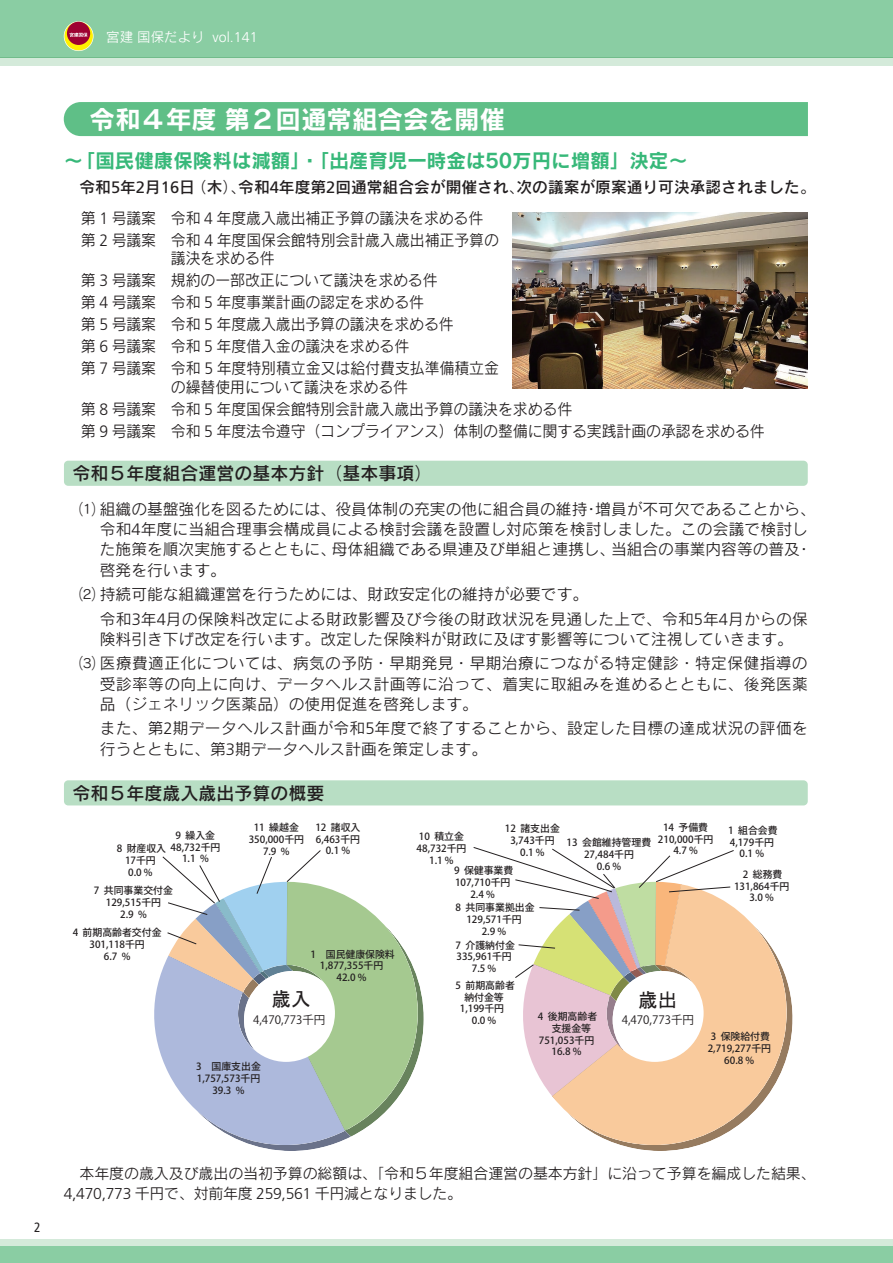
<style>
.page{position:relative;width:893px;height:1263px;background:#fff}
.page>*{position:absolute;margin:0;border:0;box-sizing:border-box;transform-origin:0 0}
.大見出し{font:25.5px "Rodin Pro B";color:#fff}
.t1{font:19.8px "MS P Gothic";color:#231f20}
.小見出し_1{font:19.5px "Rodin Pro B";color:#37b879}
.本文{font:18px "Rodin Pro DB";color:#231f20}
.本文_10_5pt{font:15.75px/20.2px "Rodin Pro M";color:#231f20}
.本文_10_5pt-2{font:15.75px/18.8px "Rodin Pro M";color:#231f20;scale:.95 1}
.本文_10_5pt-3{font:15.75px/20.2px "Rodin Pro M";letter-spacing:.02em;color:#231f20}
.本文_10_5pt-4{font:15.75px "Rodin Pro DB";color:#231f20}
.本文_10_5pt-5{font:15px/19.5px "Rodin Pro M";letter-spacing:-.01em;color:#231f20}
.t2{font:13.5px "Rodin Pro M";color:#fff}
.t3{font:condensed 13.5px "Frutiger LT Std";color:#231f20}
.t4{font:11.55px "Koz Go Pr 6 N";color:#231f20}
.t5{font:500 9.9px/11.9px "Koz Go Pr 6 N";color:#231f20;text-align:center}
.s1{font-family:"Frutiger LT Std";font-weight:300;font-size:14.1px}
.s2{font-family:"Frutiger LT Std";font-size:16.5px}
.s3{font-family:"Rodin Pro M"}
.s4{font-family:"Frutiger LT Std";font-weight:300;font-size:16.5px}
.s5{font-family:"Frutiger LT Std";font-weight:300;font-size:15.75px}
</style>
<div class="page">
<div style="left:0;top:1246px;width:893px;height:17px;background:#8acda3"></div>
<div style="left:0;top:0;width:893px;height:57px;background:#8acda3"></div>
<div style="left:0;top:57px;width:893px;height:9px;background:#d4eada"></div>
<div style="left:0;top:1239px;width:893px;height:7px;background:#d4eada"></div>
<svg style="left:64px;top:21px;width:30px;height:30px"></svg>
<div style="left:64px;top:102px;width:744px;height:34px;background:#5fbf87"></div>
<div style="left:64px;top:461px;width:744px;height:25px;background:#b8dec4;border-radius:4px"></div>
<div style="left:64px;top:780px;width:744px;height:25px;background:#b8dec4;border-radius:4px"></div>
<svg style="left:621px;top:1145px;width:78px;height:6px"></svg>
<svg style="left:557px;top:907px;width:236px;height:238px;fill:#f9ca9c"></svg>
<svg style="left:154px;top:850px;width:270px;height:301px"></svg>
<svg style="left:473px;top:847px;width:261px;height:255px"></svg>
<img style="left:513px;top:213px;width:295px;height:176px">
<h3 class="t2" style="left:106px;top:28px;width:153px">宮建国保だより <span class="s1">vol.141</span></h3>
<p class="大見出し" style="left:90px;top:102px;width:417px">令和４年度第２回通常組合会を開催</p>
<p class="小見出し_1" style="left:64px;top:148px;width:626px">〜「国民健康保険料は減額」・「出産育児一時金は50万円に増額」決定〜</p>
<p class="本文_10_5pt-4" style="left:80px;top:177px;width:738px">令和<span class="s2">5</span>年<span class="s2">2</span>月<span class="s2">16</span>日<span class="s3">（</span>木<span class="s3">）、</span>令和<span class="s2">4</span>年度第<span class="s2">2</span>回通常組合会が開催され<span class="s3">、</span>次の議案が原案通り可決承認されました<span class="s3">。</span></p>
<p class="本文_10_5pt-2" style="left:81px;top:208px;width:425px">第 <span class="s4">1</span> 号議案　令和 <span class="s4">4</span> 年度歳入歳出補正予算の議決を求める件</p>
<p class="本文_10_5pt-2" style="left:171px;top:230px;width:347px;text-indent:-90px">第 <span class="s4">2</span> 号議案　令和 <span class="s4">4</span> 年度国保会館特別会計歳入歳出補正予算の議決を求める件</p>
<p class="本文_10_5pt-2" style="left:81px;top:270px;width:377px">第 <span class="s4">3</span> 号議案　規約の一部改正について議決を求める件</p>
<p class="本文_10_5pt-2" style="left:81px;top:292px;width:363px">第 <span class="s4">4</span> 号議案　令和 <span class="s4">5</span> 年度事業計画の認定を求める件</p>
<p class="本文_10_5pt-2" style="left:81px;top:314px;width:394px">第 <span class="s4">5</span> 号議案　令和 <span class="s4">5</span> 年度歳入歳出予算の議決を求める件</p>
<p class="本文_10_5pt-2" style="left:81px;top:336px;width:347px">第 <span class="s4">6</span> 号議案　令和 <span class="s4">5</span> 年度借入金の議決を求める件</p>
<p class="本文_10_5pt-2" style="left:81px;top:358px;width:442px;text-align:center">第 <span class="s4">7</span> 号議案　令和 <span class="s4">5</span> 年度特別積立金又は給付費支払準備積立金の繰替使用について議決を求める件</p>
<p class="本文_10_5pt-2" style="left:81px;top:399px;width:519px">第 <span class="s4">8</span> 号議案　令和 <span class="s4">5</span> 年度国保会館特別会計歳入歳出予算の議決を求める件</p>
<p class="本文_10_5pt-2" style="left:81px;top:421px;width:722px">第 <span class="s4">9</span> 号議案　令和 <span class="s4">5</span> 年度法令遵守（コンプライアンス）体制の整備に関する実践計画の承認を求める件</p>
<p class="本文" style="left:72px;top:461px;width:361px">令和５年度組合運営の基本方針<span class="s3">（</span>基本事項<span class="s3">）</span></p>
<p class="本文_10_5pt" style="left:100px;top:498px;width:717px;text-indent:-20px">⑴ 組織の基盤強化を図るためには、役員体制の充実の他に組合員の維持・増員が不可欠であることから、令和<span class="s4">4</span>年度に当組合理事会構成員による検討会議を設置し対応策を検討しました。この会議で検討した施策を順次実施するとともに、母体組織である県連及び単組と連携し、当組合の事業内容等の普及・啓発を行います。</p>
<p class="本文_10_5pt" style="left:80px;top:583px;width:510px">⑵ 持続可能な組織運営を行うためには、財政安定化の維持が必要です。</p>
<p class="本文_10_5pt" style="left:100px;top:608px;width:710px">令和<span class="s4">3</span>年<span class="s4">4</span>月の保険料改定による財政影響及び今後の財政状況を見通した上で、令和<span class="s4">5</span>年<span class="s4">4</span>月からの保険料引き下げ改定を行います。改定した保険料が財政に及ぼす影響等について注視していきます。</p>
<p class="本文_10_5pt" style="left:100px;top:653px;width:710px;text-align:justify;text-indent:-20px">⑶ 医療費適正化については、病気の予防・早期発見・早期治療につながる特定健診・特定保健指導の受診率等の向上に向け、データヘルス計画等に沿って、着実に取組みを進めるとともに、後発医薬品（ジェネリック医薬品）の使用促進を啓発します。</p>
<p class="本文_10_5pt-3" style="left:100px;top:718px;width:709px">また、第<span class="s4">2</span>期データヘルス計画が令和<span class="s4">5</span>年度で終了することから、設定した目標の達成状況の評価を行うとともに、第<span class="s4">3</span>期データヘルス計画を策定します。</p>
<p class="本文" style="left:72px;top:781px;width:253px">令和５年度歳入歳出予算の概要</p>
<p class="t5" style="left:171px;top:829px;width:51px">9 繰入金<br>48,732千円<br>1.1 %</p>
<p class="t5" style="left:249px;top:821px;width:57px">11 繰越金<br>350,000千円<br>7.9 %</p>
<p class="t5" style="left:315px;top:821px;width:47px">12 諸収入<br>6,463千円<br>0.1 %</p>
<p class="t5" style="left:117px;top:842px;width:51px">8 財産収入<br>17千円<br>0.0 %</p>
<p class="t5" style="left:94px;top:885px;width:80px">7 共同事業交付金<br>129,515千円<br>2.9 %</p>
<p class="t5" style="left:73px;top:926px;width:90px">4 前期高齢者交付金<br>301,118千円<br>6.7 %</p>
<p class="t5" style="left:310px;top:948px;width:86px">1　国民健康保険料<br>1,877,355千円<br>42.0 %</p>
<p class="t1" style="left:271px;top:989px;width:41px">歳入</p>
<p class="t4" style="left:253px;top:1013px;width:74px">4,470,773千円</p>
<p class="t5" style="left:196px;top:1061px;width:66px">3　国庫支出金<br>1,757,573千円<br>39.3 %</p>
<p class="t5" style="left:658px;top:821px;width:57px">14 予備費<br>210,000千円<br>4.7 %</p>
<p class="t5" style="left:417px;top:831px;width:51px">10 積立金<br>48,732千円<br>1.1 %</p>
<p class="t5" style="left:505px;top:823px;width:56px">12 諸支出金<br>3,743千円<br>0.1 %</p>
<p class="t5" style="left:567px;top:837px;width:86px">13 会館維持管理費<br>27,484千円<br>0.6 %</p>
<p class="t5" style="left:454px;top:865px;width:61px">9 保健事業費<br>107,710千円<br>2.4 %</p>
<p class="t5" style="left:456px;top:902px;width:80px">8 共同事業拠出金<br>129,571千円<br>2.9 %</p>
<p class="t5" style="left:456px;top:939px;width:61px">7 介護納付金<br>335,961千円<br>7.5 %</p>
<p class="t5" style="left:728px;top:824px;width:51px">1 組合会費<br>4,179千円<br>0.1 %</p>
<p class="t5" style="left:734px;top:868px;width:57px">2 総務費<br>131,864千円<br>3.0 %</p>
<p class="t5" style="left:456px;top:979px;width:61px">5 前期高齢者</p>
<p class="t5" style="left:464px;top:991px;width:41px">納付金等</p>
<p class="t5" style="left:460px;top:1003px;width:46px">1,199千円</p>
<p class="t5" style="left:472px;top:1015px;width:26px">0.0 %</p>
<p class="t5" style="left:538px;top:1010px;width:61px">4 後期高齢者　支援金等<br>751,053千円<br>16.8 %</p>
<p class="t1" style="left:638px;top:990px;width:41px">歳出</p>
<p class="t4" style="left:622px;top:1013px;width:74px">4,470,773千円</p>
<p class="t5" style="left:708px;top:1030px;width:65px">3 保険給付費<br>2,719,277千円<br>60.8 %</p>
<h3 class="t3" style="left:34px;top:1219px;width:8px">2</h3>
<p class="本文_10_5pt-5" style="left:64px;top:1163px;width:753px;text-indent:16px">本年度の歳入及び歳出の当初予算の総額は、「令和５年度組合運営の基本方針」に沿って予算を編成した結果、<br><span class="s5">4,470,773</span> 千円で、対前年度 <span class="s5">259,561</span> 千円減となりました。</p>
</div>
